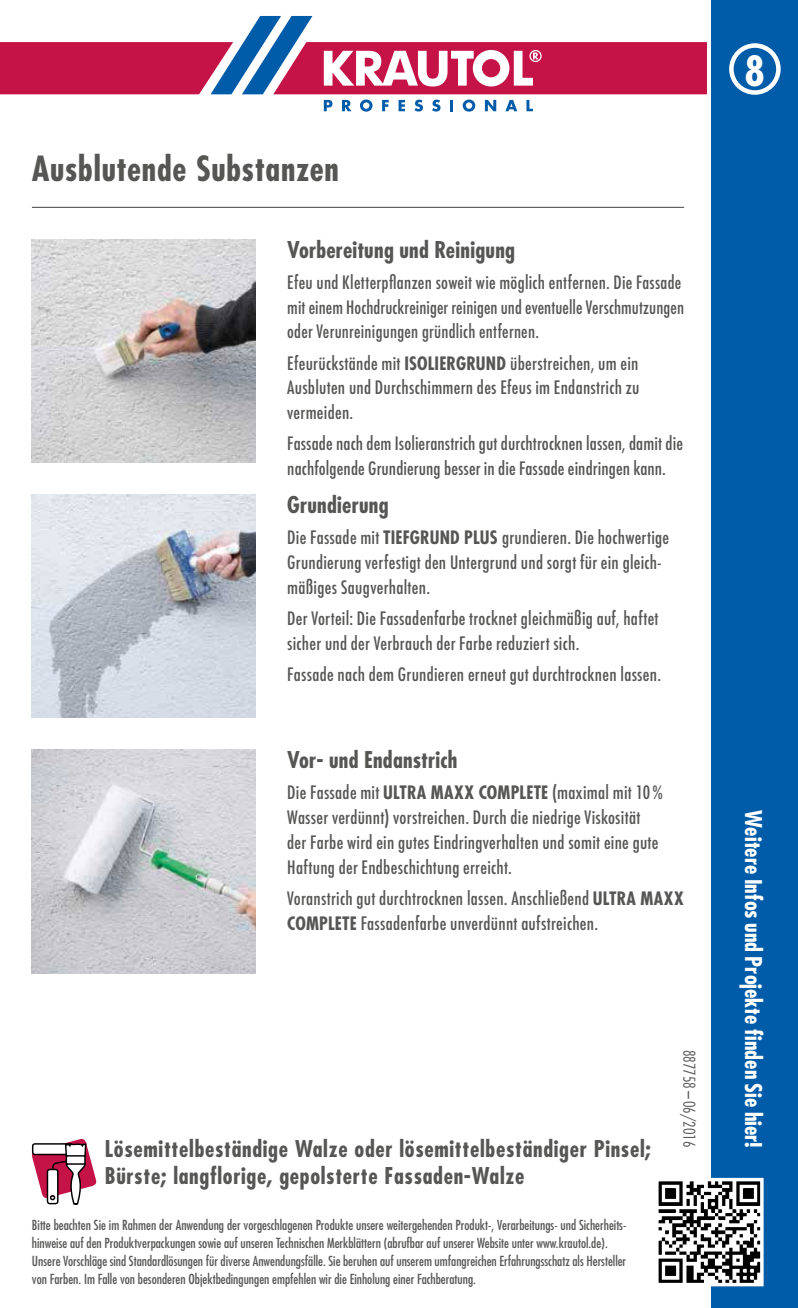
<style>
.page{position:relative;width:798px;height:1308px;background:#fff}
.page>*{position:absolute;margin:0;border:0;box-sizing:border-box;transform-origin:0 0}
.t1{font:700 condensed 40.5px "Futura Std";color:#fff}
.t2{font:700 condensed 33.75px "Futura Std";letter-spacing:.015em;color:#565655}
.t3{font:700 condensed 22.5px/27px "Futura Std";letter-spacing:.03em;color:#565655}
.t4{font:700 condensed 22.5px "Futura Std";letter-spacing:.01em;color:#565655}
.t5{font:700 condensed 22.5px "Futura Std";color:#fff}
.t6{font:500 condensed 18px/24.8px "Futura";letter-spacing:.015em;color:#565655}
.t7{font:300 condensed 15.75px "Futura LT";color:#565655}
.t8{font:condensed 13.5px/18px "Futura Std";color:#565655}
.s1{font-family:"Futura Std";font-weight:700}
</style>
<div class="page">
<svg style="left:0;top:16px;width:706px;height:78px"></svg>
<svg style="left:324px;top:100px;width:8px;height:11px"></svg>
<svg style="left:342px;top:100px;width:9px;height:11px"></svg>
<svg style="left:360px;top:100px;width:12px;height:12px"></svg>
<svg style="left:382px;top:100px;width:6px;height:11px"></svg>
<svg style="left:398px;top:100px;width:7px;height:11px"></svg>
<svg style="left:414px;top:100px;width:9px;height:12px"></svg>
<svg style="left:432px;top:100px;width:8px;height:12px"></svg>
<svg style="left:450px;top:100px;width:3px;height:11px"></svg>
<svg style="left:462px;top:100px;width:13px;height:12px"></svg>
<svg style="left:484px;top:100px;width:12px;height:11px"></svg>
<svg style="left:505px;top:100px;width:12px;height:11px"></svg>
<svg style="left:526px;top:100px;width:6px;height:11px"></svg>
<img style="left:32px;top:749px;width:223px;height:224px">
<img style="left:32px;top:494px;width:223px;height:224px">
<div style="left:711px;top:0;width:86px;height:1307px;background:#005ca9"></div>
<svg style="left:658px;top:1177px;width:106px;height:110px"></svg>
<svg style="left:31px;top:1138px;width:66px;height:67px"></svg>
<hr style="left:32px;top:207px;width:652px;height:1px;background:#565655">
<img style="left:32px;top:239px;width:223px;height:223px">
<div style="left:728px;top:43px;width:52px;height:52px;border:4px solid #fff;border-radius:50%"></div>
<h2 class="t2" style="left:32px;top:148px;width:308px">Ausblutende Substanzen</h2>
<p class="t4" style="left:287px;top:235px;width:229px">Vorbereitung und Reinigung</p>
<p class="t6" style="left:287px;top:270px;width:398px">Efeu und Kletterpflanzen soweit wie möglich entfernen. Die Fassade mit einem Hochdruckreiniger reinigen und eventuelle Verschmutzungen oder Verunreinigungen gründlich entfernen.</p>
<p class="t6" style="left:287px;top:351px;width:353px;text-align:justify">Efeurückstände mit <span class="s1">ISOLIERGRUND</span> überstreichen, um ein Ausbluten und Durchschimmern des Efeus im Endanstrich zu vermeiden.</p>
<p class="t6" style="left:287px;top:431px;width:397px">Fassade nach dem Isolieranstrich gut durchtrocknen lassen, damit die nachfolgende Grundierung besser in die Fassade eindringen kann.</p>
<p class="t3" style="left:287px;top:491px;width:103px">Grundierung</p>
<p class="t6" style="left:287px;top:525px;width:383px">Die Fassade mit <span class="s1">TIEFGRUND PLUS</span> grundieren. Die hochwertige<br>Grundierung verfestigt den Untergrund und sorgt für ein gleich&shy;mäßiges Saugverhalten.</p>
<p class="t6" style="left:287px;top:606px;width:373px">Der Vorteil: Die Fassadenfarbe trocknet gleichmäßig auf, haftet sicher und der Verbrauch der Farbe reduziert sich.</p>
<p class="t6" style="left:287px;top:662px;width:375px">Fassade nach dem Grundieren erneut gut durchtrocknen lassen.</p>
<p class="t4" style="left:287px;top:746px;width:171px">Vor- und Endanstrich</p>
<p class="t6" style="left:287px;top:780px;width:377px">Die Fassade mit <span class="s1">ULTRA MAXX COMPLETE</span> (maximal mit 10% Wasser verdünnt) vorstreichen. Durch die niedrige Viskosität der Farbe wird ein gutes Eindringverhalten und somit eine gute Haftung der Endbeschichtung erreicht.</p>
<p class="t6" style="left:287px;top:886px;width:398px">Voranstrich gut durchtrocknen lassen. Anschließend <span class="s1">ULTRA MAXX<br>COMPLETE</span> Fassadenfarbe unverdünnt aufstreichen.</p>
<p class="t3" style="left:105px;top:1135px;width:547px">Lösemittelbeständige Walze oder lösemittelbeständiger Pinsel;<br>Bürste; langflorige, gepolsterte Fassaden-Walze</p>
<p class="t8" style="left:32px;top:1215px;width:595px">Bitte beachten Sie im Rahmen der Anwendung der vorgeschlagenen Produkte unsere weitergehenden Produkt-, Verarbeitungs- und Sicherheits&shy;hinweise auf den Produktverpackungen sowie auf unseren Technischen Merkblättern (abrufbar auf unserer Website unter www.krautol.de).<br>Unsere Vorschläge sind Standardlösungen für diverse Anwendungsfälle. Sie beruhen auf unserem umfangreichen Erfahrungsschatz als Hersteller von Farben. Im Falle von besonderen Objektbedingungen empfehlen wir die Einholung einer Fachberatung.</p>
<p class="t7" style="left:698px;top:1049px;width:99px;rotate:90deg">887758–06/2016</p>
<h1 class="t1" style="left:744px;top:46px;width:21px">8</h1>
<p class="t5" style="left:767px;top:810px;width:339px;rotate:90deg">Weitere Infos und Projekte finden Sie hier!</p>
</div>
